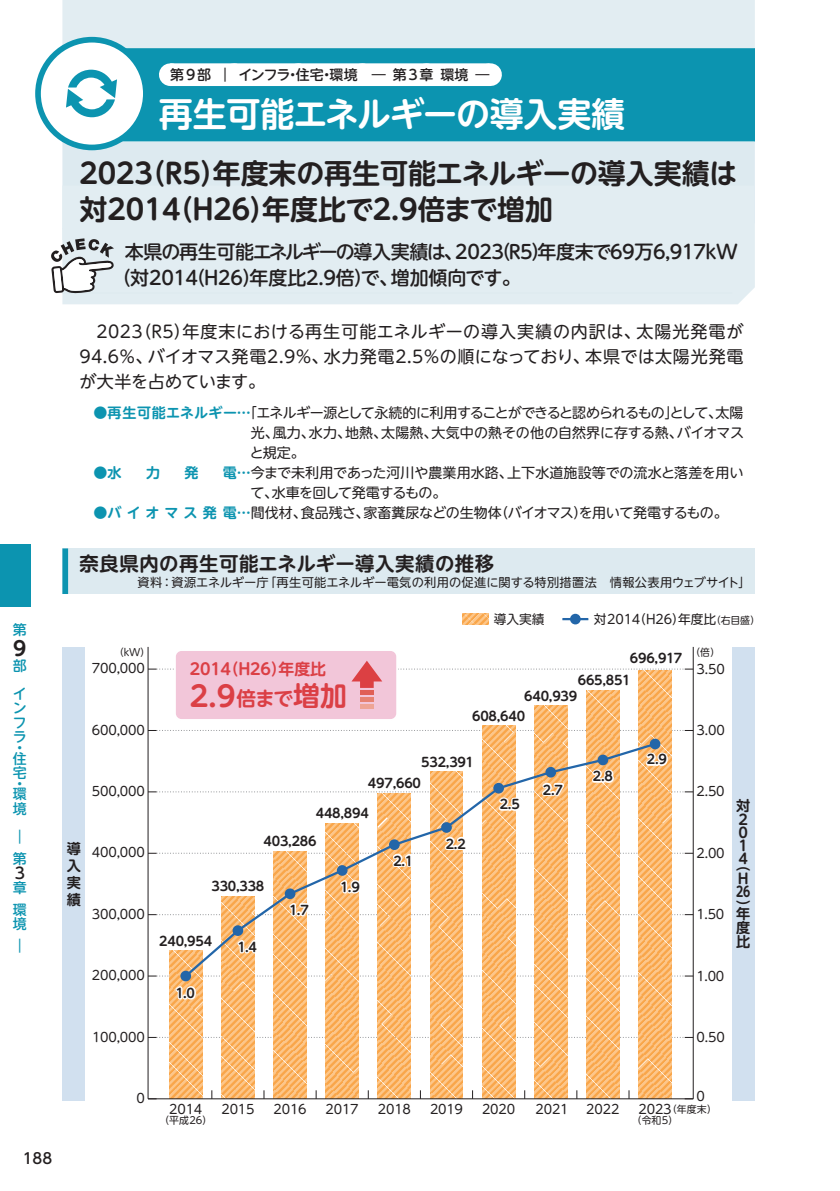
<style>
.page{position:relative;width:840px;height:1191px;background:#fff}
.page>*{position:absolute;margin:0;border:0;box-sizing:border-box;transform-origin:0 0}
.t1{font:500 62.4px "UD Shin M Go Pro";color:#0c94b0}
.t2{font:700 34px "UD Shin M Go Pro De";letter-spacing:-.015em;color:#fff}
.t3{font:700 28.4px "UD Shin M Go Pro De";color:#db3f45}
.t4{font:700 28px/36px "UD Shin M Go Pro De";letter-spacing:-.005em;color:#231f20}
.t5{font:700 19.8px "UD Shin M Go Pro De";color:#231f20}
.t6{font:700 19.4px "UD Shin M Go Pro De";letter-spacing:.025em;color:#231f20}
.t7{font:500 19px/26px "UD Shin M Go Pro";letter-spacing:-.02em;color:#231f20}
.t8{font:17px/25.4px "UD Shin M Go Pro";letter-spacing:.025em;color:#231f20;text-align:justify}
.t9{font:700 15.8px "UD Shin M Go Pro De";letter-spacing:-.01em;color:#db3f45}
.t10{font:500 15.6px "UD Shin M Go Pro";color:#231f20}
.t11{font:500 14.8px "UD Shin Go Pro";color:#231f20}
.t12{font:700 14.2px/17px "UD Shin M Go Pro De";color:#231f20}
.t13{font:14px/20px "UD Shin M Go Pro";letter-spacing:-.01em;color:#231f20;text-align:justify}
.t14{font:14px "UD Shin M Go Pro";letter-spacing:-.03em;color:#231f20}
.t15{font:500 14px "UD Shin M Go Pro";color:#231f20}
.t16{font:500 14px/10.8px "UD Shin M Go Pro";color:#0c94b0}
.t17{font:700 14px "UD Shin M Go Pro De";color:#0c94b0}
.t18{font:12.8px "UD Shin M Go Pro";letter-spacing:-.01em;color:#231f20}
.t19{font:700 12.8px/20.2px "UD Shin M Go Pro De";letter-spacing:-.015em;color:#231f20}
.t20{font:12.2px "UD Shin M Go Pro";letter-spacing:.005em;color:#231f20}
.t21{font:10px "UD Shin M Go Pro";letter-spacing:-.005em;color:#231f20}
.s1{font-family:"UD Shin M Go Pro De";font-weight:700;color:#0c94b0}
.s2{font-size:10px}
.s3{font-size:19.8px}
.s4{font-size:27px}
</style>
<div class="page">
<div style="left:62px;top:48px;width:692px;height:40px;background:#0c94b0"></div>
<div style="left:62px;top:0;width:692px;height:48px;background:#e2edf2"></div>
<div style="left:170px;top:63px;width:319px;height:23px;background:#fff"></div>
<svg style="left:234px;top:63px;width:223px;height:1px"></svg>
<svg style="left:489px;top:63px;width:1px;height:23px"></svg>
<div style="left:62px;top:88px;width:692px;height:54px;background:#0c94b0"></div>
<div style="left:62px;top:142px;width:692px;height:44px;background:#ddeaf0"></div>
<div style="left:62px;top:186px;width:692px;height:118px;background:#e2edf2"></div>
<hr style="left:62px;top:293px;width:669px;height:1px;background:#ddeaf0">
<div style="left:62px;top:548px;width:692px;height:46px;background:#ddeaf0"></div>
<div style="left:62px;top:548px;width:6px;height:46px;background:#0c94b0"></div>
<svg style="left:51px;top:238px;width:63px;height:56px"></svg>
<div style="left:38px;top:40px;width:108px;height:107px;background:#fff;border-radius:50%"></div>
<svg style="left:66px;top:70px;width:51px;height:47px"></svg>
<div style="left:35px;top:37px;width:114px;height:113px;border:6px solid #0c94b0;border-radius:50%"></div>
<svg style="left:169px;top:1001px;width:33px;height:97px;background:#fab86e"></svg>
<svg style="left:221px;top:1001px;width:33px;height:97px;background:#fab86e"></svg>
<svg style="left:273px;top:1001px;width:33px;height:97px;background:#fab76d"></svg>
<svg style="left:325px;top:1001px;width:33px;height:97px;background:#fab76c"></svg>
<svg style="left:378px;top:1001px;width:32px;height:97px;background:#fab76d"></svg>
<svg style="left:430px;top:1001px;width:32px;height:97px;background:#fab86d"></svg>
<svg style="left:482px;top:731px;width:32px;height:367px;background:#fab86e"></svg>
<svg style="left:534px;top:731px;width:33px;height:367px;background:#fab86e"></svg>
<svg style="left:586px;top:731px;width:33px;height:367px;background:#fab76d"></svg>
<svg style="left:638px;top:731px;width:33px;height:367px;background:#fab76c"></svg>
<div style="left:649px;top:738px;width:11px;height:11px;border:2px solid #2366a9;border-radius:50%"></div>
<hr style="left:148px;top:1098px;width:544px;height:1px;background:#231f20">
<hr style="left:148px;top:647px;width:1px;height:451px;background:#231f20">
<hr style="left:692px;top:647px;width:1px;height:451px;background:#231f20">
<svg style="left:148px;top:1037px;width:544px;height:1px"></svg>
<hr style="left:562px;top:618px;width:26px;height:2px;background:#2366a9">
<div style="left:570px;top:614px;width:9px;height:9px;background:#2366a9;border-radius:50%"></div>
<div style="left:569px;top:614px;width:11px;height:10px;border:2px solid #2366a9;border-radius:50%"></div>
<svg style="left:462px;top:613px;width:26px;height:12px"></svg>
<svg style="left:148px;top:649px;width:544px;height:82px"></svg>
<svg style="left:148px;top:741px;width:544px;height:260px"></svg>
<div style="left:731px;top:647px;width:23px;height:453px;background:#d1e0ef"></div>
<div style="left:62px;top:647px;width:23px;height:453px;background:#d1e0ef"></div>
<h1 class="t1" style="left:-11px;top:525px;width:64px">█</h1>
<p class="t16" style="left:13px;top:623px;width:15px">第</p>
<p class="t16" style="left:13px;top:650px;width:15px;line-height:28.6px">部イ</p>
<p class="t16" style="left:13px;top:700px;width:14px;line-height:14.2px;text-align:justify">ンフラ</p>
<p class="t16" style="left:13px;top:741px;width:15px">・住</p>
<p class="t16" style="left:13px;top:766px;width:15px">宅・環</p>
<p class="t16" style="left:13px;top:793px;width:15px;line-height:28.6px">境︱</p>
<p class="t16" style="left:13px;top:852px;width:15px">第</p>
<p class="t10" style="left:15px;top:860px;width:12px">3</p>
<p class="t16" style="left:13px;top:876px;width:15px;line-height:21.6px">章環</p>
<p class="t16" style="left:13px;top:912px;width:15px;line-height:21.6px">境︱</p>
<h3 class="t5" style="left:13px;top:632px;width:15px">9</h3>
<p class="t15" style="left:170px;top:64px;width:320px">第9部 ｜ インフラ・住宅・環境 ― 第3章 環境 ―</p>
<h2 class="t2" style="left:159px;top:87px;width:467px">再生可能エネルギーの導入実績</h2>
<h3 class="t4" style="left:79px;top:154px;width:659px">2023（R5）年度末の再生可能エネルギーの導入実績は対2014（H26）年度比で2.9倍まで増加</h3>
<h3 class="t7" style="left:112px;top:238px;width:626px;text-indent:13px">本県の再生可能エネルギーの導入実績は、2023（R5）年度末で69万6,917kW（対2014（H26）年度比2.9倍）で、増加傾向です。</h3>
<p class="t8" style="left:79px;top:318px;width:665px;text-indent:17px">2023（R5）年度末における再生可能エネルギーの導入実績の内訳は、太陽光発電が94.6％、バイオマス発電2.9％、水力発電2.5％の順になっており、本県では太陽光発電が大半を占めています。</p>
<p class="t13" style="left:250px;top:402px;width:495px;text-indent:-156px"><span class="s1">●再生可能エネルギー…</span>「エネルギー源として永続的に利用することができると認められるもの」として、太陽光、風力、水力、地熱、太陽熱、大気中の熱その他の自然界に存する熱、バイオマスと規定。</p>
<p class="t17" style="left:94px;top:461px;width:29px">●水</p>
<p class="t17" style="left:146px;top:461px;width:15px">力</p>
<p class="t17" style="left:184px;top:461px;width:15px">発</p>
<p class="t13" style="left:250px;top:462px;width:494px;text-indent:-28px"><span class="s1">電…</span>今まで未利用であった河川や農業用水路、上下水道施設等での流水と落差を用いて、水車を回して発電するもの。</p>
<p class="t14" style="left:94px;top:501px;width:635px"><span class="s1">●バイオマス発電…</span>間伐材、食品残さ、家畜糞尿などの生物体（バイオマス）を用いて発電するもの。</p>
<h3 class="t6" style="left:79px;top:548px;width:416px">奈良県内の再生可能エネルギー導入実績の推移</h3>
<p class="t20" style="left:137px;top:572px;width:614px">資料：資源エネルギー庁「再生可能エネルギー電気の利用の促進に関する特別措置法　情報公表用ウェブサイト」</p>
<p class="t18" style="left:493px;top:608px;width:52px">導入実績</p>
<p class="t18" style="left:593px;top:608px;width:167px">対2014（H26）年度比<span class="s2">（右目盛）</span></p>
<p class="t21" style="left:114px;top:644px;width:38px">（kW）</p>
<p class="t21" style="left:690px;top:644px;width:31px">（倍）</p>
<p class="t19" style="left:629px;top:647px;width:54px">696,917</p>
<p class="t9" style="left:190px;top:656px;width:138px">2014（H26）年度比</p>
<h3 class="t3" style="left:190px;top:673px;width:159px">2.9<span class="s3">倍まで</span><span class="s4">増加</span></h3>
<p class="t18" style="left:92px;top:658px;width:55px">700,000</p>
<p class="t18" style="left:696px;top:658px;width:30px">3.50</p>
<p class="t19" style="left:577px;top:669px;width:54px">665,851</p>
<p class="t19" style="left:472px;top:685px;width:107px;text-indent:52px">640,939<br>608,640</p>
<p class="t18" style="left:92px;top:719px;width:55px">600,000</p>
<p class="t18" style="left:696px;top:720px;width:30px">3.00</p>
<p class="t18" style="left:92px;top:781px;width:54px">500,000</p>
<p class="t12" style="left:67px;top:839px;width:15px;text-align:justify">導入実績</p>
<p class="t18" style="left:92px;top:842px;width:55px">400,000</p>
<p class="t18" style="left:92px;top:903px;width:55px">300,000</p>
<p class="t18" style="left:92px;top:965px;width:55px">200,000</p>
<p class="t18" style="left:92px;top:1026px;width:54px">100,000</p>
<p class="t19" style="left:421px;top:751px;width:54px">532,391</p>
<p class="t19" style="left:368px;top:772px;width:55px">497,660</p>
<p class="t19" style="left:263px;top:798px;width:107px;line-height:27.8px;text-indent:52px">448,894<br>403,286</p>
<p class="t19" style="left:211px;top:875px;width:54px">330,338</p>
<p class="t19" style="left:159px;top:930px;width:54px">240,954</p>
<p class="t19" style="left:175px;top:982px;width:21px">1.0</p>
<p class="t19" style="left:237px;top:936px;width:21px">1.4</p>
<p class="t19" style="left:289px;top:899px;width:21px">1.7</p>
<p class="t19" style="left:340px;top:876px;width:21px">1.9</p>
<p class="t19" style="left:393px;top:850px;width:21px">2.1</p>
<p class="t19" style="left:445px;top:833px;width:22px">2.2</p>
<p class="t19" style="left:499px;top:793px;width:22px">2.5</p>
<p class="t19" style="left:542px;top:779px;width:22px">2.7</p>
<p class="t19" style="left:592px;top:765px;width:22px">2.8</p>
<p class="t19" style="left:646px;top:749px;width:22px">2.9</p>
<p class="t18" style="left:696px;top:781px;width:30px">2.50</p>
<p class="t18" style="left:696px;top:842px;width:30px">2.00</p>
<p class="t18" style="left:696px;top:904px;width:29px">1.50</p>
<p class="t18" style="left:696px;top:965px;width:29px">1.00</p>
<p class="t12" style="left:735px;top:798px;width:15px;line-height:13.4px">対<br>２<br>０<br>１</p>
<p class="t12" style="left:735px;top:852px;width:15px">４（<br>Ｈ</p>
<p class="t12" style="left:735px;top:884px;width:16px;line-height:14.2px">26）</p>
<p class="t12" style="left:735px;top:905px;width:15px;line-height:14.2px;text-align:justify">年度比</p>
<p class="t18" style="left:696px;top:1026px;width:30px">0.50</p>
<p class="t11" style="left:23px;top:1146px;width:31px">188</p>
<p class="t18" style="left:136px;top:1087px;width:10px">0</p>
<p class="t18" style="left:169px;top:1098px;width:34px">2014</p>
<p class="t18" style="left:221px;top:1098px;width:34px">2015</p>
<p class="t18" style="left:273px;top:1098px;width:34px">2016</p>
<p class="t18" style="left:325px;top:1098px;width:34px">2017</p>
<p class="t18" style="left:377px;top:1098px;width:34px">2018</p>
<p class="t18" style="left:430px;top:1098px;width:34px">2019</p>
<p class="t18" style="left:481px;top:1098px;width:35px">2020</p>
<p class="t18" style="left:535px;top:1098px;width:35px">2021</p>
<p class="t18" style="left:586px;top:1098px;width:35px">2022</p>
<p class="t21" style="left:159px;top:1112px;width:54px">（平成26）</p>
<p class="t18" style="left:696px;top:1085px;width:10px">0</p>
<p class="t18" style="left:638px;top:1098px;width:35px">2023</p>
<p class="t21" style="left:631px;top:1112px;width:48px">（令和5）</p>
<p class="t21" style="left:666px;top:1101px;width:51px">（年度末）</p>
</div>
